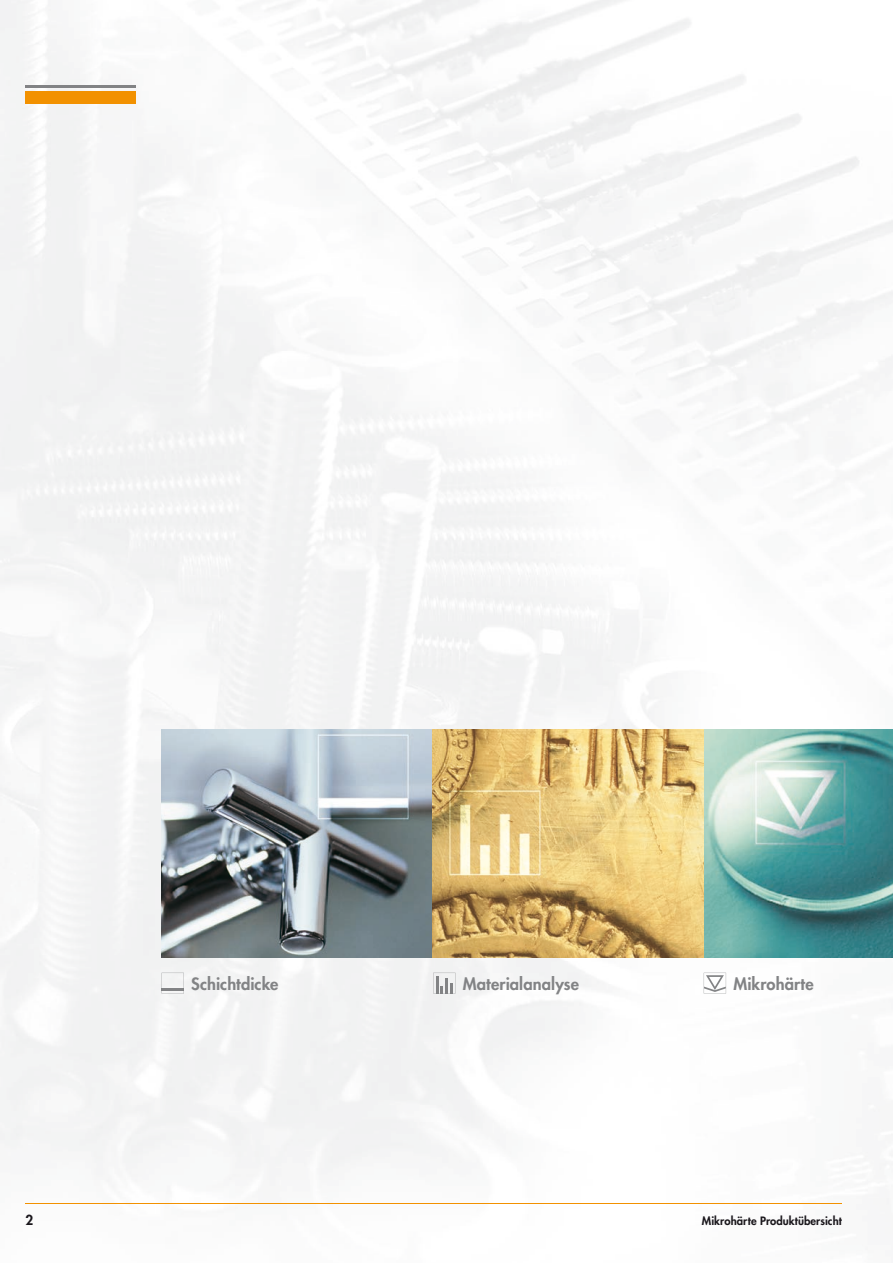
<style>
.page{position:relative;width:893px;height:1263px;background:#fff}
.page>*{position:absolute;margin:0;border:0;box-sizing:border-box;transform-origin:0 0}
.t1{font:800 16.5px "Futura Std";letter-spacing:.005em;color:#828385}
.t2{font:800 13.5px "Futura Std";color:#1a171c}
.t3{font:800 11.25px "Futura Std";letter-spacing:.005em;color:#1a171c}
</style>
<div class="page">
<img style="left:0;top:0;width:893px;height:1204px">
<div style="left:26px;top:91px;width:110px;height:13px;background:#f29100"></div>
<hr style="left:26px;top:85px;width:110px;height:2px;background:#828385">
<hr style="left:26px;top:1203px;width:816px;height:1px;background:#f29100">
<img style="left:161px;top:729px;width:272px;height:228px">
<svg style="left:433px;top:729px;width:271px;height:228px;background:#dbba74"></svg>
<svg style="left:704px;top:729px;width:189px;height:228px;background:#71aaa7"></svg>
<svg style="left:162px;top:973px;width:22px;height:20px"></svg>
<hr style="left:162px;top:988px;width:22px;height:3px;background:#828385">
<svg style="left:433px;top:973px;width:22px;height:20px"></svg>
<svg style="left:704px;top:973px;width:22px;height:20px"></svg>
<p class="t1" style="left:191px;top:974px;width:89px">Schichtdicke</p>
<p class="t1" style="left:463px;top:974px;width:118px">Materialanalyse</p>
<p class="t1" style="left:733px;top:974px;width:82px">Mikrohärte</p>
<p class="t2" style="left:26px;top:1211px;width:9px">2</p>
<p class="t3" style="left:702px;top:1213px;width:142px">Mikrohärte Produktübersicht</p>
</div>
